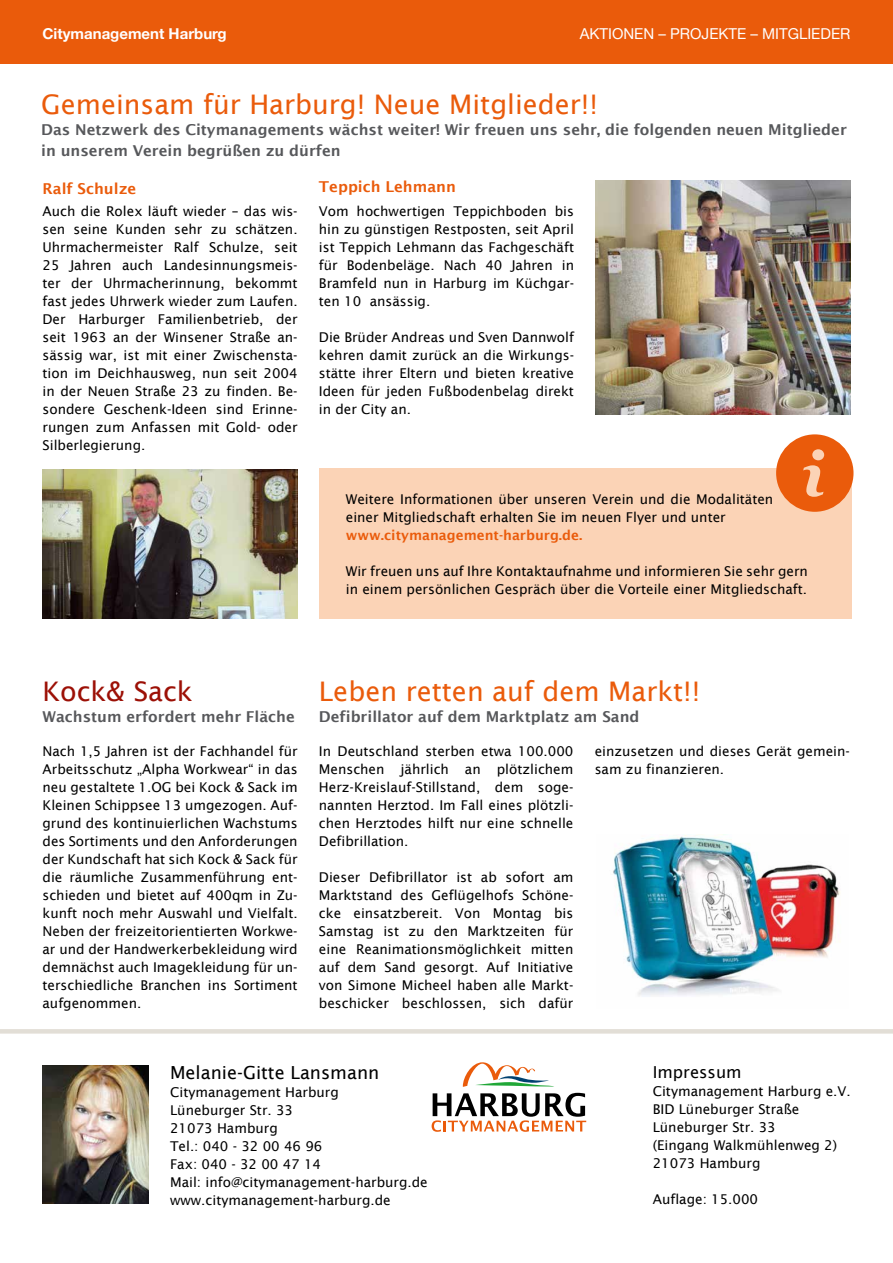
<style>
.page{position:relative;width:893px;height:1263px;background:#fff}
.page>*{position:absolute;margin:0;border:0;box-sizing:border-box;transform-origin:0 0}
.t1{font:27px "Lucida Sans";color:#ea5b0b}
.t2{font:27px "Lucida Sans";color:#9c1006}
.t3{font:18px "Lucida Sans";color:#000}
.t4{font:16.5px "Lucida Sans";color:#000}
.t5{font:600 15px/21px "Lucida Sans";color:#57585b}
.t6{font:15px "Helvetica Neue";color:#fff}
.t7{font:600 15px "Lucida Sans";color:#ea5b0b}
.t8{font:700 15px "Helvetica Neue";color:#fff}
.t9{font:13.5px/18px "Lucida Sans";color:#000;text-align:justify}
.t10{font:600 13.5px "Lucida Sans";color:#ea5b0b}
</style>
<div class="page">
<div style="left:0;top:0;width:893px;height:64px;background:#ea5b0b"></div>
<hr style="left:0;top:1029px;width:893px;height:4px;background:#e2ded6">
<img style="left:43px;top:1065px;width:106px;height:138px">
<svg style="left:432px;top:1093px;width:154px;height:39px"></svg>
<svg style="left:463px;top:1062px;width:91px;height:25px"></svg>
<div style="left:320px;top:468px;width:532px;height:151px;background:#fbd3b6"></div>
<img style="left:595px;top:180px;width:255px;height:234px">
<img style="left:43px;top:470px;width:255px;height:148px">
<img style="left:613px;top:834px;width:227px;height:163px">
<svg style="left:776px;top:434px;width:77px;height:78px"></svg>
<p class="t8" style="left:43px;top:22px;width:186px">Citymanagement Harburg</p>
<p class="t6" style="left:580px;top:23px;width:272px">AKTIONEN – PROJEKTE – MITGLIEDER</p>
<h1 class="t1" style="left:41px;top:88px;width:558px">Gemeinsam für Harburg! Neue Mitglieder!!</h1>
<p class="t5" style="left:41px;top:119px;width:807px">Das Netzwerk des Citymanagements wächst weiter! Wir freuen uns sehr, die folgenden neuen Mitglieder in unserem Verein begrüßen zu dürfen</p>
<p class="t7" style="left:43px;top:180px;width:95px">Ralf Schulze</p>
<p class="t9" style="left:43px;top:202px;width:257px">Auch die Rolex läuft wieder – das wis&shy;sen seine Kunden sehr zu schätzen.<br>Uhrmachermeister Ralf Schulze, seit 25 Jahren auch Landesinnungsmeis&shy;ter der Uhrmacherinnung, bekommt fast jedes Uhrwerk wieder zum Laufen.<br>Der Harburger Familienbetrieb, der seit 1963 an der Winsener Straße an&shy;sässig war, ist mit einer Zwischensta&shy;tion im Deichhausweg, nun seit 2004 in der Neuen Straße 23 zu finden. Be&shy;sondere Geschenk-Ideen sind Erinne&shy;rungen zum Anfassen mit Gold- oder Silberlegierung.</p>
<p class="t7" style="left:319px;top:178px;width:138px">Teppich Lehmann</p>
<p class="t9" style="left:319px;top:202px;width:257px">Vom hochwertigen Teppichboden bis hin zu günstigen Restposten, seit April ist Teppich Lehmann das Fachgeschäft für Bodenbeläge. Nach 40 Jahren in Bramfeld nun in Harburg im Küchgar&shy;ten 10 ansässig.</p>
<p class="t9" style="left:319px;top:328px;width:257px">Die Brüder Andreas und Sven Dannwolf kehren damit zurück an die Wirkungs&shy;stätte ihrer Eltern und bieten kreative Ideen für jeden Fußbodenbelag direkt in der City an.</p>
<p class="t9" style="left:346px;top:490px;width:429px">Weitere Informationen über unseren Verein und die Modalitäten einer Mitgliedschaft erhalten Sie im neuen Flyer und unter</p>
<p class="t10" style="left:346px;top:527px;width:238px">www.citymanagement-harburg.de.</p>
<p class="t9" style="left:346px;top:562px;width:464px">Wir freuen uns auf Ihre Kontaktaufnahme und informieren Sie sehr gern in einem persönlichen Gespräch über die Vorteile einer Mitgliedschaft.</p>
<h1 class="t2" style="left:43px;top:676px;width:152px">Kock&amp; Sack</h1>
<p class="t5" style="left:43px;top:706px;width:254px">Wachstum erfordert mehr Fläche</p>
<p class="t9" style="left:43px;top:742px;width:257px">Nach 1,5 Jahren ist der Fachhandel für Arbeitsschutz „Alpha Workwear“ in das neu gestaltete 1.OG bei Kock &amp; Sack im Kleinen Schippsee 13 umgezogen. Auf&shy;grund des kontinuierlichen Wachstums des Sortiments und den Anforderungen der Kundschaft hat sich Kock &amp; Sack für die räumliche Zusammenführung ent&shy;schieden und bietet auf 400qm in Zu&shy;kunft noch mehr Auswahl und Vielfalt.<br>Neben der freizeitorientierten Workwe&shy;ar und der Handwerkerbekleidung wird demnächst auch Imagekleidung für un&shy;terschiedliche Branchen ins Sortiment aufgenommen.</p>
<h1 class="t1" style="left:319px;top:676px;width:383px">Leben retten auf dem Markt!!</h1>
<p class="t5" style="left:319px;top:706px;width:322px">Defibrillator auf dem Marktplatz am Sand</p>
<p class="t9" style="left:319px;top:742px;width:256px">In Deutschland sterben etwa 100.000<br>Menschen jährlich an plötzlichem Herz-Kreislauf-Stillstand, dem soge&shy;nannten Herztod. Im Fall eines plötzli&shy;chen Herztodes hilft nur eine schnelle Defibrillation.</p>
<p class="t9" style="left:319px;top:868px;width:256px">Dieser Defibrillator ist ab sofort am Marktstand des Geflügelhofs Schöne&shy;cke einsatzbereit. Von Montag bis Samstag ist zu den Marktzeiten für eine Reanimationsmöglichkeit mitten auf dem Sand gesorgt. Auf Initiative von Simone Micheel haben alle Markt&shy;beschicker beschlossen, sich dafür</p>
<p class="t9" style="left:595px;top:742px;width:257px">einzusetzen und dieses Gerät gemein&shy;sam zu finanzieren.</p>
<h2 class="t3" style="left:170px;top:1062px;width:211px">Melanie-Gitte Lansmann</h2>
<p class="t9" style="left:170px;top:1083px;width:259px;text-align:left">Citymanagement Harburg<br>Lüneburger Str. 33<br>21073 Hamburg<br>Tel.: 040 - 32 00 46 96<br>Fax: 040 - 32 00 47 14<br>Mail: info@citymanagement-harburg.de www.citymanagement-harburg.de</p>
<p class="t4" style="left:653px;top:1063px;width:90px">Impressum</p>
<p class="t9" style="left:653px;top:1082px;width:199px;text-align:left">Citymanagement Harburg e.V.<br>BID Lüneburger Straße<br>Lüneburger Str. 33<br>(Eingang Walkmühlenweg 2)<br>21073 Hamburg</p>
<p class="t9" style="left:653px;top:1190px;width:107px">Auflage: 15.000</p>
</div>
